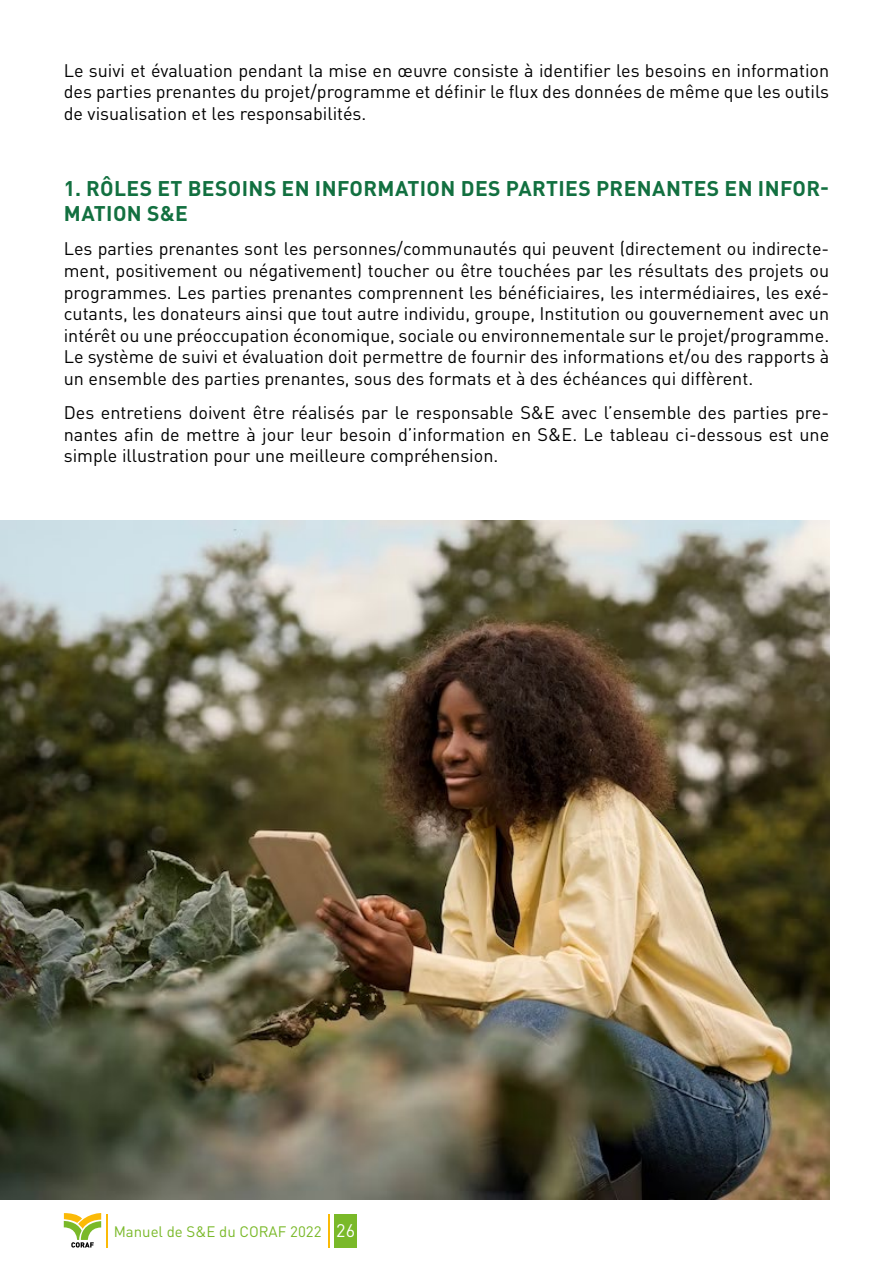
<style>
.page{position:relative;width:893px;height:1263px;background:#fff}
.page>*{position:absolute;margin:0;border:0;box-sizing:border-box;transform-origin:0 0}
.t1{font:700 21px/25.2px "DIN Pro";letter-spacing:.02em;color:#127040}
.t2{font:18px/21.6px "DIN Pro";color:#000;text-align:justify}
.t3{font:15px "DIN Pro";color:#7ab929}
.s1{font-size:18px;color:#fff}
</style>
<div class="page">
<svg style="left:64px;top:1213px;width:37px;height:34px"></svg>
<hr style="left:106px;top:1214px;width:2px;height:34px;background:#fbba07">
<hr style="left:328px;top:1214px;width:2px;height:34px;background:#fbba07">
<div style="left:334px;top:1214px;width:23px;height:34px;background:#7ab929"></div>
<img style="left:0;top:521px;width:829px;height:678px">
<p class="t2" style="left:64px;top:58px;width:767px">Le suivi et évaluation pendant la mise en œuvre consiste à identifier les besoins en information des parties prenantes du projet/programme et définir le flux des données de même que les outils de visualisation et les responsabilités.</p>
<p class="t1" style="left:64px;top:173px;width:767px">1. RÔLES ET BESOINS EN INFORMATION DES PARTIES PRENANTES EN INFOR-<br>MATION S&amp;E</p>
<p class="t2" style="left:64px;top:236px;width:767px">Les parties prenantes sont les personnes/communautés qui peuvent (directement ou indirecte&shy;ment, positivement ou négativement) toucher ou être touchées par les résultats des projets ou programmes. Les parties prenantes comprennent les bénéficiaires, les intermédiaires, les exé&shy;cutants, les donateurs ainsi que tout autre individu, groupe, Institution ou gouvernement avec un intérêt ou une préoccupation économique, sociale ou environnementale sur le projet/programme.<br>Le système de suivi et évaluation doit permettre de fournir des informations et/ou des rapports à un ensemble des parties prenantes, sous des formats et à des échéances qui diffèrent.</p>
<p class="t2" style="left:64px;top:400px;width:767px">Des entretiens doivent être réalisés par le responsable S&amp;E avec l’ensemble des parties pre&shy;nantes afin de mettre à jour leur besoin d’information en S&amp;E. Le tableau ci-dessous est une simple illustration pour une meilleure compréhension.</p>
<p class="t3" style="left:114px;top:1219px;width:243px">Manuel de S&amp;E du CORAF 2022 <span class="s1">26</span></p>
</div>
